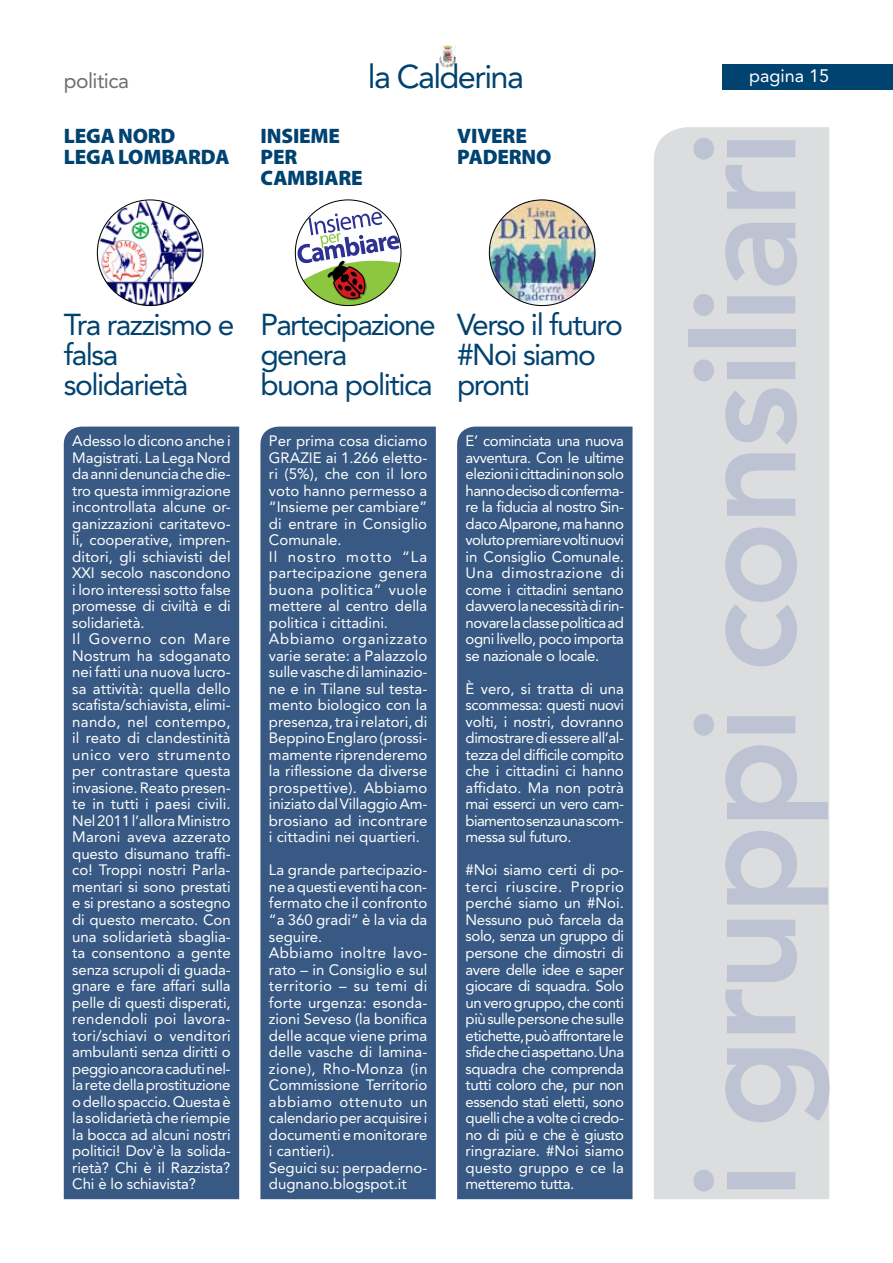
<style>
.page{position:relative;width:893px;height:1263px;background:#fff}
.page>*{position:absolute;margin:0;border:0;box-sizing:border-box;transform-origin:0 0}
.t1{font:800 142.5px "Avenir LT Std";letter-spacing:-.03em;color:#bdc3d3}
.t2{font:32.7px "Avenir LT Std";letter-spacing:-.05em;color:#004270}
.t3{font:30px/30px "Avenir LT Std";letter-spacing:-.05em;color:#004270}
.t4{font:900 21px/21px "Myriad Pro";letter-spacing:-.01em;color:#004270}
.t5{font:21px "Avenir LT Std";letter-spacing:-.025em;color:#6d6e71}
.t6{font:18px "Avenir LT Std";color:#fff}
.t7{font:15px/16.5px "Avenir LT Std";color:#fff}
</style>
<div class="page">
<div style="left:654px;top:127px;width:175px;height:1072px;background:#dcddde"></div>
<img style="left:439px;top:45px;width:16px;height:22px">
<div style="left:723px;top:64px;width:170px;height:25px;background:#004270"></div>
<img style="left:105px;top:200px;width:90px;height:26px">
<img style="left:97px;top:226px;width:106px;height:53px">
<img style="left:104px;top:279px;width:92px;height:27px">
<svg style="left:295px;top:200px;width:106px;height:106px"></svg>
<img style="left:489px;top:200px;width:106px;height:106px;border-radius:53px">
<div style="left:64px;top:427px;width:175px;height:772px;background:#375983"></div>
<div style="left:260px;top:427px;width:176px;height:772px;background:#375983"></div>
<div style="left:457px;top:427px;width:175px;height:772px;background:#375983"></div>
<h3 class="t5" style="left:64px;top:69px;width:67px">politica</h3>
<h2 class="t2" style="left:368px;top:58px;width:158px">la Calderina</h2>
<p class="t6" style="left:749px;top:65px;width:82px">pagina 15</p>
<h3 class="t4" style="left:64px;top:126px;width:167px;text-indent:54px">NORD<br>LEGA LOMBARDA</h3>
<h3 class="t4" style="left:261px;top:126px;width:104px">INSIEME<br>PER<br>CAMBIARE</h3>
<h3 class="t4" style="left:457px;top:126px;width:96px">VIVERE<br>PADERNO</h3>
<h1 class="t1" style="left:661px;top:1199px;width:1070px;rotate:-90deg">i gruppi consiliari</h1>
<h3 class="t4" style="left:64px;top:126px;width:14px">LEGA</h3>
<h3 class="t3" style="left:64px;top:309px;width:172px">Tra razzismo e falsa solidarietà</h3>
<h3 class="t3" style="left:260px;top:309px;width:177px">Partecipazione genera<br>buona politica</h3>
<h3 class="t3" style="left:457px;top:309px;width:167px">Verso il futuro #Noi siamo pronti</h3>
<p class="t7" style="left:72px;top:433px;width:160px">Adesso lo dicono anche i<br>Magistrati. La Lega Nord da anni denuncia che die&shy;tro questa immigrazione incontrollata alcune or&shy;ganizzazioni caritatevo&shy;li, cooperative, impren&shy;ditori, gli schiavisti del<br>XXI secolo nascondono i loro interessi sotto false promesse di civiltà e di solidarietà.<br>Il Governo con Mare<br>Nostrum ha sdoganato nei fatti una nuova lucro&shy;sa attività: quella dello scafista/schiavista, elimi&shy;nando, nel contempo, il reato di clandestinità unico vero strumento per contrastare questa invasione. Reato presen&shy;te in tutti i paesi civili.<br>Nel 2011 l’allora Ministro<br>Maroni aveva azzerato questo disumano traffi&shy;co! Troppi nostri Parla&shy;mentari si sono prestati e si prestano a sostegno di questo mercato. Con una solidarietà sbaglia&shy;ta consentono a gente senza scrupoli di guada&shy;gnare e fare affari sulla pelle di questi disperati, rendendoli poi lavora&shy;tori/schiavi o venditori ambulanti senza diritti o peggio ancora caduti nel&shy;la rete della prostituzione o dello spaccio. Questa è la solidarietà che riempie la bocca ad alcuni nostri politici! Dov'è la solida&shy;rietà? Chi è il Razzista?<br>Chi è lo schiavista?</p>
<p class="t7" style="left:269px;top:433px;width:160px">Per prima cosa diciamo<br>GRAZIE ai 1.266 eletto&shy;ri (5%), che con il loro voto hanno permesso a “Insieme per cambiare” di entrare in Consiglio<br>Comunale.<br>Il nostro motto “La partecipazione genera buona politica” vuole mettere al centro della politica i cittadini.<br>Abbiamo organizzato varie serate: a Palazzolo sulle vasche di laminazio&shy;ne e in Tilane sul testa&shy;mento biologico con la presenza, tra i relatori, di<br>Beppino Englaro (prossi&shy;mamente riprenderemo la riflessione da diverse prospettive). Abbiamo iniziato dal Villaggio Am&shy;brosiano ad incontrare i cittadini nei quartieri.</p>
<p class="t7" style="left:466px;top:433px;width:160px;text-align:justify">E’ cominciata una nuova avventura. Con le ultime elezioni i cittadini non solo hanno deciso di conferma&shy;re la fiducia al nostro Sin&shy;daco Alparone, ma hanno voluto premiare volti nuovi in Consiglio Comunale.<br>Una dimostrazione di come i cittadini sentano davvero la necessità di rin&shy;novare la classe politica ad ogni livello, poco importa se nazionale o locale.</p>
<p class="t7" style="left:466px;top:681px;width:160px;text-align:justify">È vero, si tratta di una scommessa: questi nuovi volti, i nostri, dovranno dimostrare di essere all’al&shy;tezza del difficile compito che i cittadini ci hanno affidato. Ma non potrà mai esserci un vero cam&shy;biamento senza una scom&shy;messa sul futuro.</p>
<p class="t7" style="left:466px;top:862px;width:160px;text-align:justify">#Noi siamo certi di po&shy;terci riuscire. Proprio perché siamo un #Noi.<br>Nessuno può farcela da solo, senza un gruppo di persone che dimostri di avere delle idee e saper giocare di squadra. Solo un vero gruppo, che conti più sulle persone che sulle etichette, può affrontare le sfide che ci aspettano. Una squadra che comprenda tutti coloro che, pur non essendo stati eletti, sono quelli che a volte ci credo&shy;no di più e che è giusto ringraziare. #Noi siamo questo gruppo e ce la metteremo tutta.</p>
<p class="t7" style="left:269px;top:862px;width:160px">La grande partecipazio&shy;ne a questi eventi ha con&shy;fermato che il confronto “a 360 gradi” è la via da seguire.<br>Abbiamo inoltre lavo&shy;rato – in Consiglio e sul territorio – su temi di forte urgenza: esonda&shy;zioni Seveso (la bonifica delle acque viene prima delle vasche di lamina&shy;zione), Rho-Monza (in<br>Commissione Territorio abbiamo ottenuto un calendario per acquisire i documenti e monitorare i cantieri).<br>Seguici su: perpaderno&shy;dugnano.blogspot.it</p>
</div>
